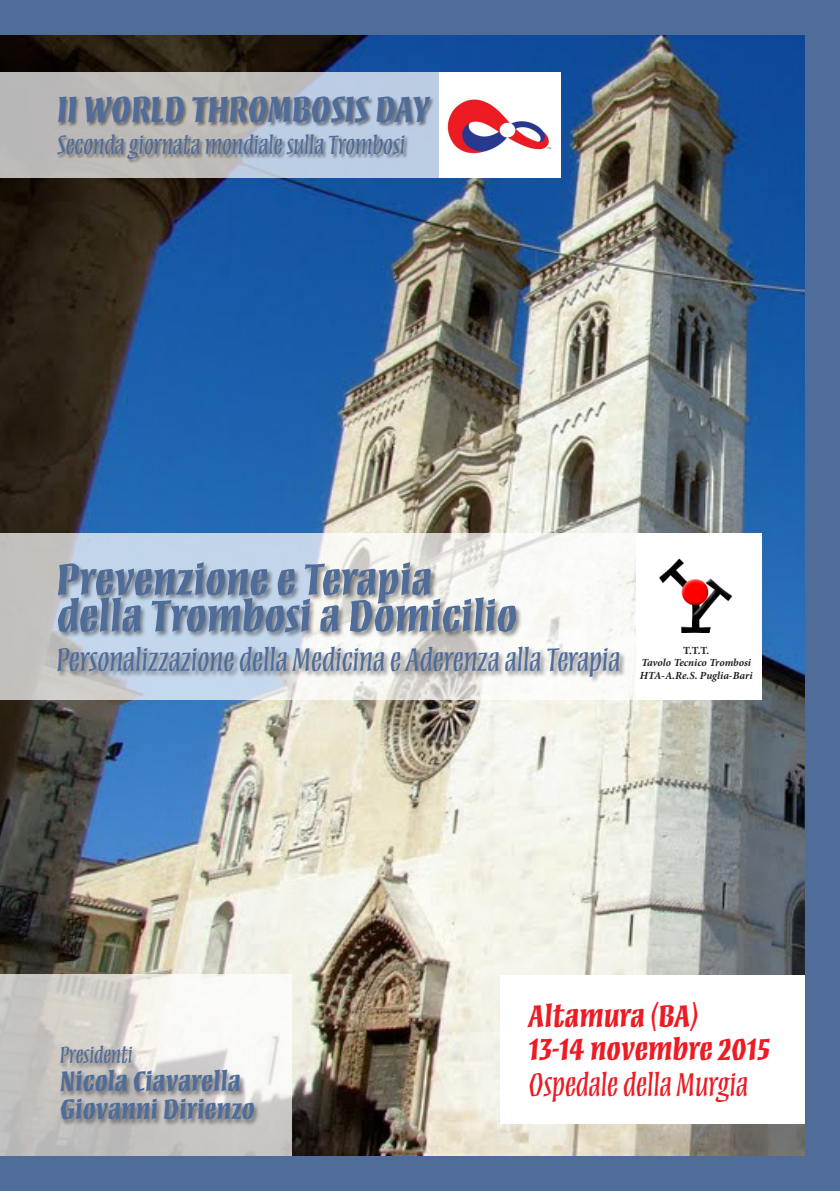
<style>
.page{position:relative;width:840px;height:1191px;background:#fff}
.page>*{position:absolute;margin:0;border:0;box-sizing:border-box;transform-origin:0 0}
.t1{font:700 57.4px "Mezz Std";color:#506c98}
.t2{font:700 46.4px "Mezz Std";color:#506c98}
.t3{font:42px "Mezz Std";color:#506c98}
.t4{font:42px "Mezz Std";color:#ed1b24}
.t5{font:700 40px/32.8px "Mezz Std";color:#ed1b24}
.t6{font:700 36px/28px "Mezz Std";color:#506c98}
.t7{font:34px "Mezz Std";color:#506c98}
.t8{font:30px "Mezz Std";color:#506c98}
.t9{font:italic 700 10.8px "Minion Pro";letter-spacing:-.005em;color:#231f20}
.t10{font:700 10.8px "Minion Pro";color:#231f20}
</style>
<div class="page">
<img style="left:0;top:0;width:839px;height:1191px">
<p class="t2" style="left:57px;top:87px;width:373px">II WORLD THROMBOSIS DAY</p>
<p class="t7" style="left:57px;top:129px;width:349px">Seconda giornata mondiale sulla Trombosi</p>
<p class="t1" style="left:57px;top:552px;width:377px">Prevenzione e Terapia</p>
<p class="t1" style="left:57px;top:588px;width:461px">della Trombosi a Domicilio</p>
<p class="t3" style="left:57px;top:639px;width:565px">Personalizzazione della Medicina e Aderenza alla Terapia</p>
<p class="t10" style="left:682px;top:642px;width:28px">T.T.T.</p>
<p class="t9" style="left:641px;top:655px;width:111px">Tavolo Tecnico Trombosi</p>
<p class="t9" style="left:639px;top:667px;width:114px">HTA-A.Re.S. Puglia-Bari</p>
<p class="t8" style="left:60px;top:1040px;width:74px">Presidenti</p>
<p class="t6" style="left:60px;top:1068px;width:196px">Nicola Ciavarella<br>Giovanni Dirienzo</p>
<p class="t5" style="left:528px;top:1000px;width:242px">Altamura (BA)<br>13-14 novembre 2015</p>
<p class="t4" style="left:528px;top:1064px;width:221px">Ospedale della Murgia</p>
</div>
